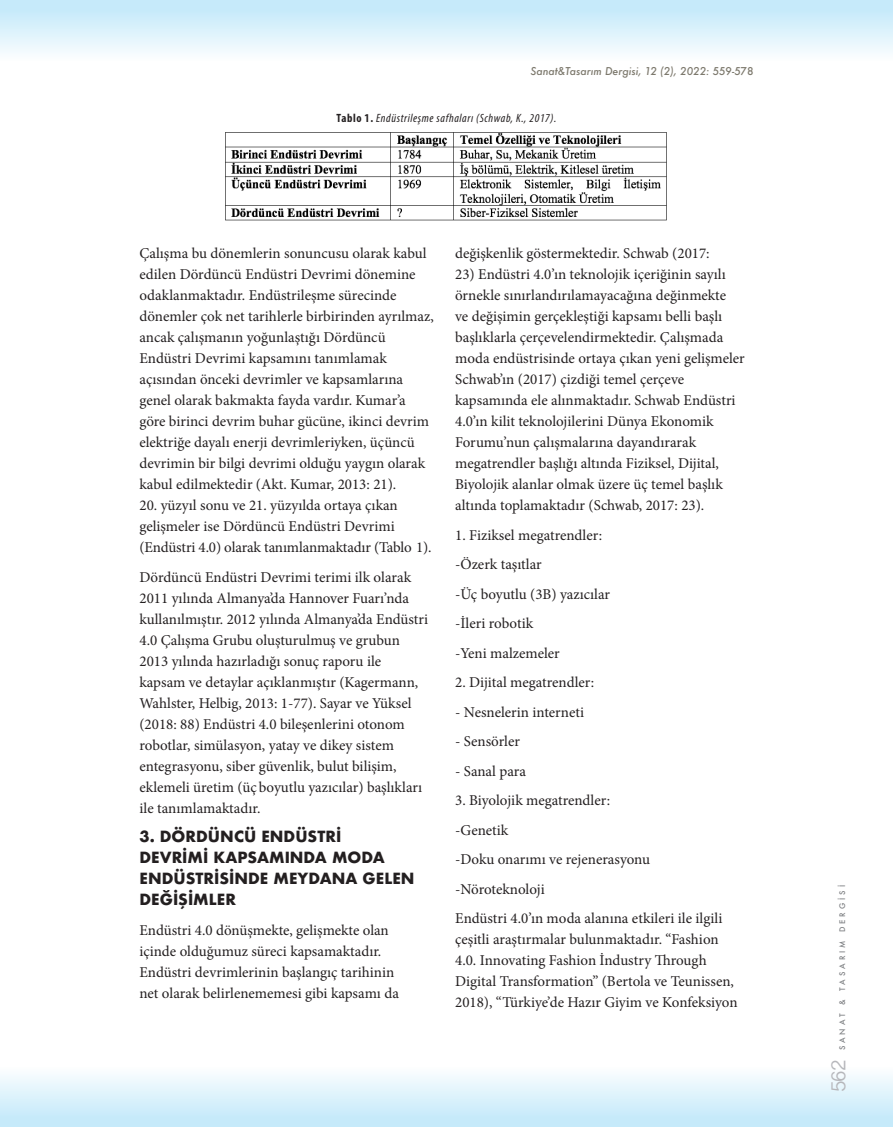
<style>
.page{position:relative;width:893px;height:1127px;background:#fff}
.page>*{position:absolute;margin:0;border:0;box-sizing:border-box;transform-origin:0 0}
.t1{font:18px "Oriya Sangam MN";color:#b6b7bb}
.Ana_metin{font:15px/21px "Minion Pro";color:#231f20}
.Ana_metin-2{font:700 15px/21px "Futura";color:#231f20}
.Kaynakça{font:italic condensed 12px "Myriad Pro";letter-spacing:.05em;color:#231f20}
.t2{font:italic 500 10.5px "Futura";color:#7d796d}
.t3{font:500 7.5px "Futura";letter-spacing:.4em;color:#808285}
.s1{font-style:normal}
.s2{font-weight:700;font-style:normal}
</style>
<div class="page">
<div style="left:0;top:1045px;width:893px;height:82px;background:linear-gradient(to bottom,#fff,#c3e9fa)"></div>
<div style="left:0;top:0;width:893px;height:81px;background:linear-gradient(to bottom,#c0e8f9,#fff)"></div>
<img style="left:225px;top:132px;width:442px;height:89px">
<p class="t2" style="left:530px;top:64px;width:224px">Sanat&amp;Tasarım Dergisi, 12 (2), 2022: <span class="s1">559-578</span></p>
<p class="Kaynakça" style="left:337px;top:111px;width:221px"><span class="s2">Tablo 1.</span> Endüstrileşme safhaları (Schwab, K., 2017).</p>
<p class="Ana_metin" style="left:139px;top:243px;width:296px">Çalışma bu dönemlerin sonuncusu olarak kabul edilen Dördüncü Endüstri Devrimi dönemine odaklanmaktadır. Endüstrileşme sürecinde dönemler çok net tarihlerle birbirinden ayrılmaz, ancak çalışmanın yoğunlaştığı Dördüncü Endüstri Devrimi kapsamını tanımlamak açısından önceki devrimler ve kapsamlarına genel olarak bakmakta fayda vardır. Kumar’a göre birinci devrim buhar gücüne, ikinci devrim elektriğe dayalı enerji devrimleriyken, üçüncü devrimin bir bilgi devrimi olduğu yaygın olarak kabul edilmektedir (Akt. Kumar, 2013: 21).</p>
<p class="Ana_metin" style="left:139px;top:495px;width:294px">20. yüzyıl sonu ve 21. yüzyılda ortaya çıkan gelişmeler ise Dördüncü Endüstri Devrimi (Endüstri 4.0) olarak tanımlanmaktadır (Tablo 1).</p>
<p class="Ana_metin" style="left:139px;top:566px;width:290px">Dördüncü Endüstri Devrimi terimi ilk olarak 2011 yılında Almanya’da Hannover Fuarı’nda kullanılmıştır. 2012 yılında Almanya’da Endüstri 4.0 Çalışma Grubu oluşturulmuş ve grubun 2013 yılında hazırladığı sonuç raporu ile kapsam ve detaylar açıklanmıştır (Kagermann, Wahlster, Helbig, 2013: 1-77). Sayar ve Yüksel (2018: 88) Endüstri 4.0 bileşenlerini otonom robotlar, simülasyon, yatay ve dikey sistem entegrasyonu, siber güvenlik, bulut bilişim, eklemeli üretim (üç boyutlu yazıcılar) başlıkları ile tanımlamaktadır.</p>
<p class="Ana_metin-2" style="left:139px;top:826px;width:277px">3. DÖRDÜNCÜ ENDÜSTRİ<br>DEVRİMİ KAPSAMINDA MODA<br>ENDÜSTRİSİNDE MEYDANA GELEN<br>DEĞİŞİMLER</p>
<p class="Ana_metin" style="left:139px;top:919px;width:261px">Endüstri 4.0 dönüşmekte, gelişmekte olan içinde olduğumuz süreci kapsamaktadır.<br>Endüstri devrimlerinin başlangıç tarihinin net olarak belirlenememesi gibi kapsamı da</p>
<p class="Ana_metin" style="left:455px;top:243px;width:256px">değişkenlik göstermektedir. Schwab (2017:</p>
<p class="Ana_metin" style="left:455px;top:264px;width:291px">23) Endüstri 4.0’ın teknolojik içeriğinin sayılı örnekle sınırlandırılamayacağına değinmekte<br>ve değişimin gerçekleştiği kapsamı belli başlı başlıklarla çerçevelendirmektedir. Çalışmada moda endüstrisinde ortaya çıkan yeni gelişmeler Schwab’ın (2017) çizdiği temel çerçeve kapsamında ele alınmaktadır. Schwab Endüstri 4.0’ın kilit teknolojilerini Dünya Ekonomik Forumu’nun çalışmalarına dayandırarak megatrendler başlığı altında Fiziksel, Dijital, Biyolojik alanlar olmak üzere üç temel başlık altında toplamaktadır (Schwab, 2017: 23).</p>
<p class="Ana_metin" style="left:455px;top:524px;width:148px">1. Fiziksel megatrendler:</p>
<p class="Ana_metin" style="left:455px;top:554px;width:88px">-Özerk taşıtlar</p>
<p class="Ana_metin" style="left:455px;top:583px;width:156px">-Üç boyutlu (3B) yazıcılar</p>
<p class="Ana_metin" style="left:455px;top:613px;width:80px">-İleri robotik</p>
<p class="Ana_metin" style="left:455px;top:642px;width:106px">-Yeni malzemeler</p>
<p class="Ana_metin" style="left:455px;top:672px;width:141px">2. Dijital megatrendler:</p>
<p class="Ana_metin" style="left:455px;top:701px;width:130px">- Nesnelerin interneti</p>
<p class="Ana_metin" style="left:455px;top:731px;width:66px">- Sensörler</p>
<p class="Ana_metin" style="left:455px;top:760px;width:72px">- Sanal para</p>
<p class="Ana_metin" style="left:455px;top:790px;width:156px">3. Biyolojik megatrendler:</p>
<p class="Ana_metin" style="left:455px;top:819px;width:55px">-Genetik</p>
<p class="Ana_metin" style="left:455px;top:849px;width:196px">-Doku onarımı ve rejenerasyonu</p>
<p class="Ana_metin" style="left:455px;top:878px;width:91px">-Nöroteknoloji</p>
<p class="Ana_metin" style="left:455px;top:908px;width:284px">Endüstri 4.0’ın moda alanına etkileri ile ilgili çeşitli araştırmalar bulunmaktadır. “Fashion 4.0. Innovating Fashion İndustry Through Digital Transformation” (Bertola ve Teunissen, 2018), “Türkiye’de Hazır Giyim ve Konfeksiyon</p>
<p class="t3" style="left:837px;top:1050px;width:167px;rotate:-90deg">SANAT &amp; TASARIM DERGİSİ</p>
<p class="t1" style="left:826px;top:1092px;width:35px;rotate:-90deg">562</p>
</div>
